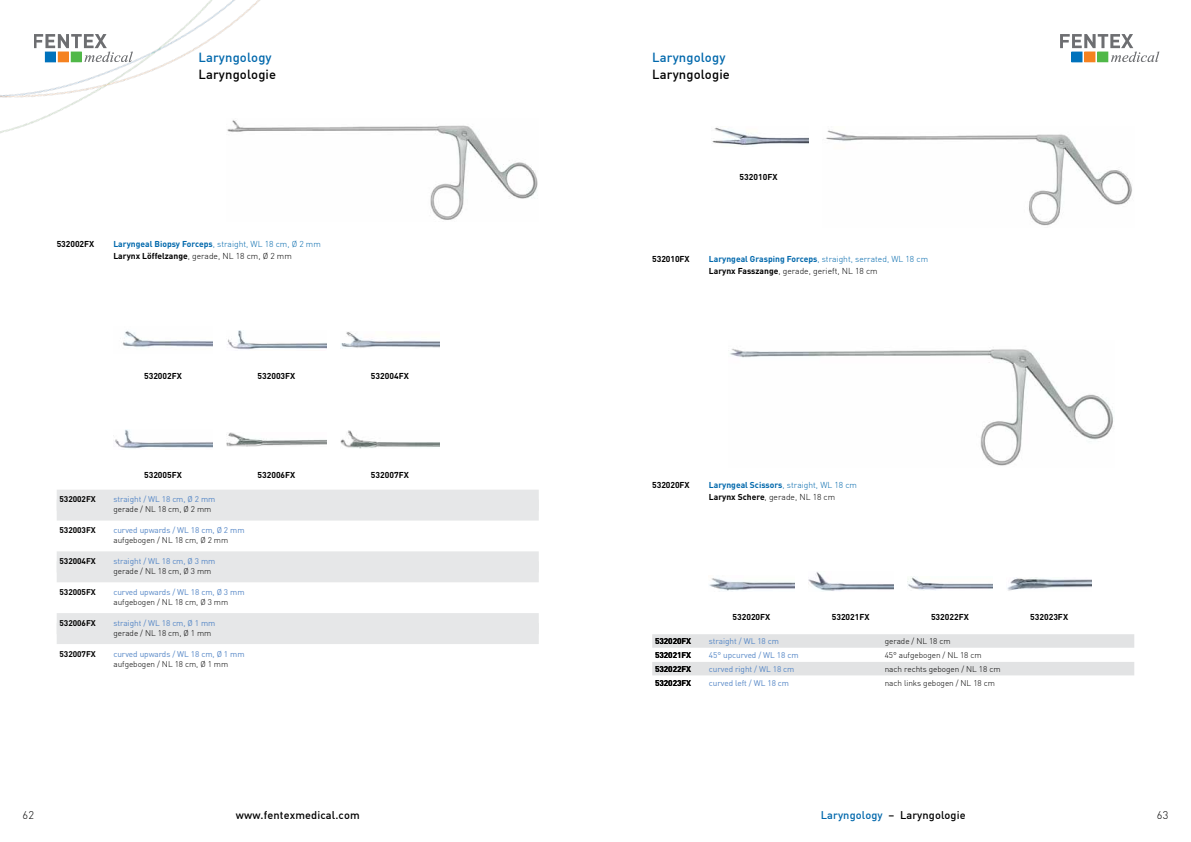
<style>
.page{position:relative;width:1191px;height:842px;background:#fff}
.page>*{position:absolute;margin:0;border:0;box-sizing:border-box;transform-origin:0 0}
.t1{font:500 13px "DIN";letter-spacing:.01em;color:#000}
.t2{font:500 13px "DIN";letter-spacing:.01em;color:#0068ac}
.t3{font:500 11px "DIN";letter-spacing:.01em;color:#000}
.t4{font:300 11px "DIN";color:#000}
.t5{font:700 8.5px "DIN Pro";color:#000}
.t6{font:300 8.5px/12px "DIN";color:#0068ac}
.t7{font:700 8.5px "DIN Pro";color:#0068ac}
.t8{font:300 8.5px "DIN";color:#000}
.t9{font:8.2px "DIN Pro";letter-spacing:-.005em;color:#5486c6}
.t10{font:300 8.2px "DIN";letter-spacing:-.005em;color:#000}
.t11{font:700 8.2px "DIN Pro";letter-spacing:-.005em;color:#000}
.s1{font-family:"DIN";font-weight:300}
.s2{font-family:"DIN Pro";font-weight:700}
.s3{font-family:"DIN Pro";font-weight:700;color:#000}
.s4{color:#000}
.s5{color:#0068ac}
</style>
<div class="page">
<img style="left:0;top:0;width:260px;height:133px">
<svg style="left:34px;top:34px;width:99px;height:28px"></svg>
<div style="left:45px;top:52px;width:10px;height:10px;background:#0072bc"></div>
<div style="left:58px;top:52px;width:10px;height:10px;background:#f58220"></div>
<div style="left:71px;top:52px;width:10px;height:10px;background:#50b848"></div>
<svg style="left:1060px;top:34px;width:99px;height:28px"></svg>
<div style="left:1072px;top:52px;width:10px;height:10px;background:#0072bc"></div>
<div style="left:1084px;top:52px;width:11px;height:10px;background:#f58220"></div>
<div style="left:1097px;top:52px;width:10px;height:10px;background:#50b848"></div>
<img style="left:227px;top:119px;width:311px;height:101px">
<img style="left:122px;top:331px;width:91px;height:17px">
<div style="left:57px;top:490px;width:482px;height:21px;background:#e6e7e8"></div>
<div style="left:57px;top:500px;width:482px;height:21px;background:#e6e7e8"></div>
<div style="left:57px;top:551px;width:482px;height:21px;background:#e6e7e8"></div>
<div style="left:57px;top:561px;width:482px;height:21px;background:#e6e7e8"></div>
<div style="left:57px;top:613px;width:482px;height:21px;background:#e6e7e8"></div>
<div style="left:57px;top:623px;width:482px;height:21px;background:#e6e7e8"></div>
<img style="left:227px;top:330px;width:99px;height:20px">
<img style="left:341px;top:332px;width:98px;height:16px">
<img style="left:113px;top:429px;width:100px;height:20px">
<img style="left:227px;top:432px;width:99px;height:14px">
<img style="left:340px;top:431px;width:99px;height:17px">
<img style="left:712px;top:127px;width:96px;height:18px">
<img style="left:826px;top:130px;width:306px;height:96px">
<img style="left:730px;top:347px;width:383px;height:119px">
<img style="left:709px;top:578px;width:85px;height:14px">
<img style="left:808px;top:572px;width:85px;height:19px">
<div style="left:652px;top:634px;width:482px;height:14px;background:#e2e3e4"></div>
<div style="left:652px;top:662px;width:482px;height:13px;background:#e2e3e4"></div>
<img style="left:907px;top:576px;width:85px;height:15px">
<img style="left:1007px;top:578px;width:84px;height:13px">
<h1 class="t2" style="left:198px;top:49px;width:75px">Laryngology</h1>
<h1 class="t1" style="left:198px;top:66px;width:79px">Laryngologie</h1>
<p class="t5" style="left:57px;top:237px;width:39px">532002FX</p>
<p class="t7" style="left:113px;top:237px;width:209px">Laryngeal Biopsy Forceps<span class="s1">, straight, WL 18 cm, Ø 2 mm</span></p>
<p class="t8" style="left:113px;top:251px;width:180px"><span class="s2">Larynx Löffelzange</span>, gerade, NL 18 cm, Ø 2 mm</p>
<p class="t5" style="left:144px;top:369px;width:39px">532002FX</p>
<p class="t5" style="left:257px;top:369px;width:39px">532003FX</p>
<p class="t5" style="left:371px;top:369px;width:39px">532004FX</p>
<p class="t5" style="left:144px;top:468px;width:39px">532005FX</p>
<p class="t5" style="left:257px;top:468px;width:39px">532006FX</p>
<p class="t5" style="left:371px;top:468px;width:39px">532007FX</p>
<p class="t11" style="left:60px;top:493px;width:38px">532002FX</p>
<p class="t9" style="left:113px;top:493px;width:104px">straight / WL 18 cm, Ø 2 mm</p>
<p class="t10" style="left:113px;top:504px;width:100px">gerade / NL 18 cm, Ø 2 mm</p>
<p class="t11" style="left:60px;top:523px;width:38px">532003FX</p>
<p class="t9" style="left:113px;top:524px;width:133px">curved upwards / WL 18 cm, Ø 2 mm</p>
<p class="t10" style="left:113px;top:535px;width:116px">aufgebogen / NL 18 cm, Ø 2 mm</p>
<p class="t11" style="left:60px;top:554px;width:38px">532004FX</p>
<p class="t9" style="left:113px;top:555px;width:104px">straight / WL 18 cm, Ø 3 mm</p>
<p class="t10" style="left:113px;top:566px;width:100px">gerade / NL 18 cm, Ø 3 mm</p>
<p class="t11" style="left:60px;top:585px;width:38px">532005FX</p>
<p class="t9" style="left:113px;top:585px;width:133px">curved upwards / WL 18 cm, Ø 3 mm</p>
<p class="t10" style="left:113px;top:597px;width:116px">aufgebogen / NL 18 cm, Ø 3 mm</p>
<p class="t11" style="left:60px;top:616px;width:38px">532006FX</p>
<p class="t9" style="left:113px;top:616px;width:104px">straight / WL 18 cm, Ø 1 mm</p>
<p class="t10" style="left:113px;top:628px;width:100px">gerade / NL 18 cm, Ø 1 mm</p>
<p class="t11" style="left:60px;top:647px;width:38px">532007FX</p>
<p class="t9" style="left:113px;top:647px;width:133px">curved upwards / WL 18 cm, Ø 1 mm</p>
<p class="t10" style="left:113px;top:659px;width:116px">aufgebogen / NL 18 cm, Ø 1 mm</p>
<h1 class="t2" style="left:652px;top:49px;width:75px">Laryngology</h1>
<h1 class="t1" style="left:652px;top:66px;width:79px">Laryngologie</h1>
<p class="t5" style="left:739px;top:170px;width:39px">532010FX</p>
<p class="t5" style="left:652px;top:251px;width:39px">532010FX</p>
<p class="t6" style="left:709px;top:252px;width:221px"><span class="s2">Laryngeal Grasping Forceps</span>, straight, serrated, WL 18 cm<br><span class="s3">Larynx Fasszange</span><span class="s4">, gerade, gerieft, NL 18 cm</span></p>
<p class="t5" style="left:652px;top:478px;width:39px">532020FX</p>
<p class="t7" style="left:709px;top:478px;width:150px">Laryngeal Scissors<span class="s1">, straight, WL 18 cm</span></p>
<p class="t8" style="left:709px;top:492px;width:128px"><span class="s2">Larynx Schere</span>, gerade, NL 18 cm</p>
<p class="t5" style="left:732px;top:610px;width:39px">532020FX</p>
<p class="t5" style="left:831px;top:610px;width:39px">532021FX</p>
<p class="t5" style="left:931px;top:610px;width:39px">532022FX</p>
<p class="t5" style="left:1030px;top:610px;width:39px">532023FX</p>
<p class="t11" style="left:655px;top:634px;width:38px">532020FX</p>
<p class="t9" style="left:709px;top:635px;width:72px">straight / WL 18 cm</p>
<p class="t10" style="left:884px;top:636px;width:67px">gerade / NL 18 cm</p>
<p class="t11" style="left:655px;top:648px;width:38px">532021FX</p>
<p class="t9" style="left:709px;top:648px;width:91px">45° upcurved / WL 18 cm</p>
<p class="t10" style="left:884px;top:650px;width:98px">45° aufgebogen / NL 18 cm</p>
<p class="t11" style="left:655px;top:662px;width:38px">532022FX</p>
<p class="t9" style="left:709px;top:662px;width:87px">curved right / WL 18 cm</p>
<p class="t10" style="left:884px;top:664px;width:117px">nach rechts gebogen / NL 18 cm</p>
<p class="t11" style="left:655px;top:676px;width:38px">532023FX</p>
<p class="t9" style="left:709px;top:676px;width:82px">curved left / WL 18 cm</p>
<p class="t10" style="left:884px;top:678px;width:112px">nach links gebogen / NL 18 cm</p>
<h2 class="t4" style="left:23px;top:808px;width:13px">62</h2>
<h2 class="t3" style="left:236px;top:808px;width:125px">www.fentexmedical.com</h2>
<h2 class="t3" style="left:820px;top:808px;width:146px"><span class="s5">Laryngology</span> – Laryngologie</h2>
<h2 class="t4" style="left:1156px;top:808px;width:13px">63</h2>
</div>
